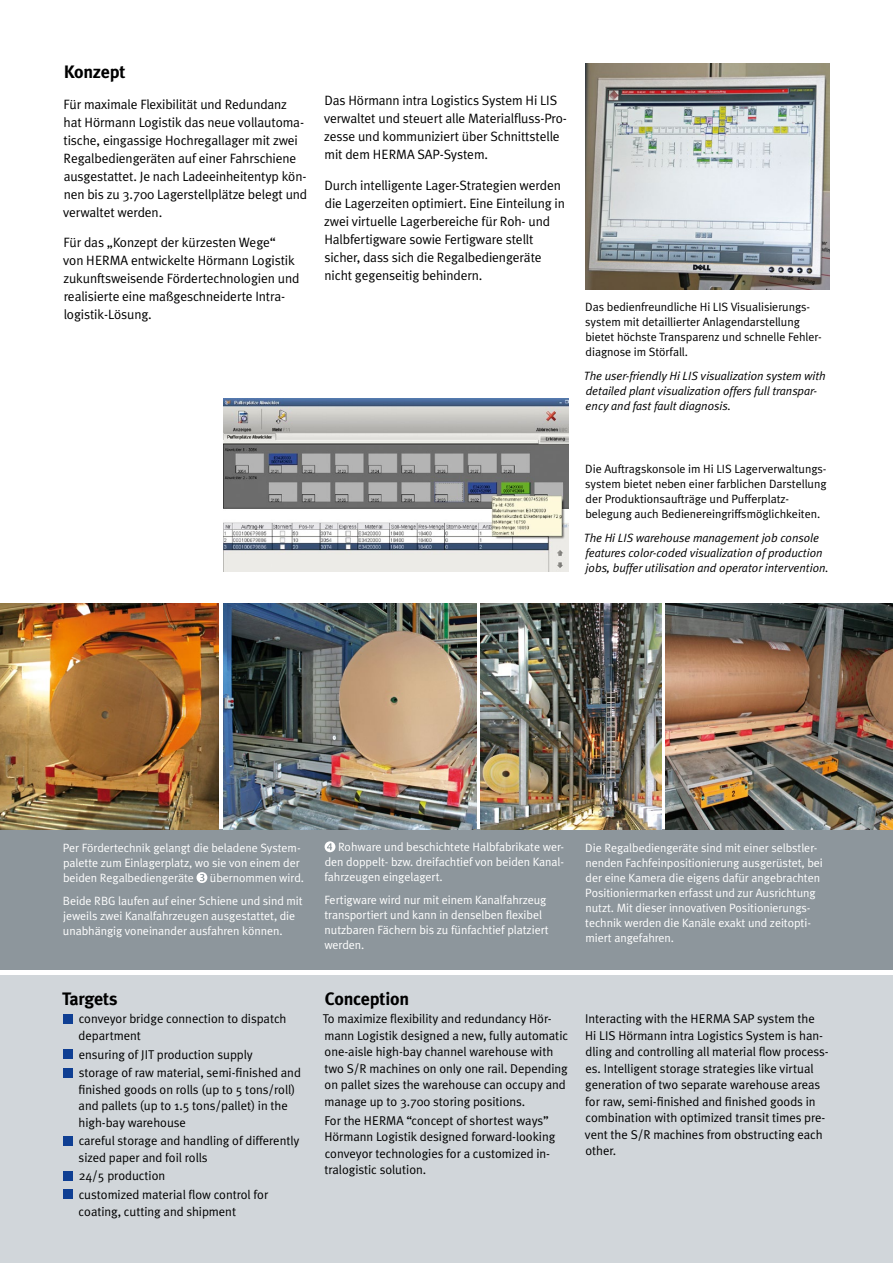
<style>
.page{position:relative;width:893px;height:1263px;background:#fff}
.page>*{position:absolute;margin:0;border:0;box-sizing:border-box;transform-origin:0 0}
.t1{font:700 18px "Meta Plus";letter-spacing:-.01em;color:#000}
.t2{font:13.5px/18px "Meta Plus Normal";letter-spacing:-.01em;color:#000}
.t3{font:12.75px/16.5px "Meta Plus Normal";letter-spacing:-.005em;color:#000}
.t4{font:12px/15px "Meta Plus Normal";letter-spacing:-.005em;color:#fff}
.t5{font:12px/15px "Meta Plus Normal";letter-spacing:-.005em;color:#000}
.t6{font:italic 12px/15px "Meta Plus Normal";letter-spacing:-.005em;color:#000}
</style>
<div class="page">
<div style="left:0;top:829px;width:893px;height:140px;background:#8d969c"></div>
<div style="left:0;top:976px;width:893px;height:287px;background:#d1d6da"></div>
<img style="left:224px;top:399px;width:344px;height:173px">
<img style="left:585px;top:64px;width:244px;height:225px">
<img style="left:0;top:604px;width:219px;height:225px">
<img style="left:223px;top:604px;width:253px;height:225px">
<img style="left:665px;top:604px;width:228px;height:225px">
<img style="left:480px;top:604px;width:181px;height:225px">
<svg style="left:196px;top:872px;width:11px;height:11px"></svg>
<svg style="left:325px;top:841px;width:10px;height:11px"></svg>
<div style="left:64px;top:1014px;width:9px;height:9px;background:#0f3f93"></div>
<div style="left:64px;top:1049px;width:9px;height:9px;background:#0f3f93"></div>
<div style="left:64px;top:1068px;width:9px;height:9px;background:#0f3f93"></div>
<div style="left:64px;top:1136px;width:9px;height:9px;background:#0f3f93"></div>
<div style="left:64px;top:1171px;width:9px;height:9px;background:#0f3f93"></div>
<div style="left:64px;top:1190px;width:9px;height:9px;background:#0f3f93"></div>
<h1 class="t1" style="left:64px;top:61px;width:63px">Konzept</h1>
<p class="t2" style="left:63px;top:95px;width:246px">Für maximale Flexibilität und Redundanz hat Hörmann Logistik das neue vollautoma&shy;tische, eingassige Hochregallager mit zwei Regalbediengeräten auf einer Fahrschiene ausgestattet. Je nach Ladeeinheitentyp kön&shy;nen bis zu 3.700 Lagerstellplätze belegt und verwaltet werden.</p>
<p class="t2" style="left:63px;top:233px;width:238px">Für das „Konzept der kürzesten Wege“<br>von HERMA entwickelte Hörmann Logistik zukunftsweisende Fördertechnologien und realisierte eine maßgeschneiderte Intra&shy;logistik-Lösung.</p>
<p class="t2" style="left:324px;top:91px;width:244px">Das Hörmann intra Logistics System Hi LIS verwaltet und steuert alle Materialfluss-Pro&shy;zesse und kommuniziert über Schnittstelle mit dem HERMA SAP-System.</p>
<p class="t2" style="left:324px;top:176px;width:242px">Durch intelligente Lager-Strategien werden die Lagerzeiten optimiert. Eine Einteilung in zwei virtuelle Lagerbereiche für Roh- und Halbfertigware sowie Fertigware stellt sicher, dass sich die Regalbediengeräte nicht gegenseitig behindern.</p>
<p class="t5" style="left:585px;top:300px;width:238px">Das bedienfreundliche Hi LIS Visualisierungs&shy;system mit detaillierter Anlagendarstellung bietet höchste Transparenz und schnelle Fehler&shy;diagnose im Störfall.</p>
<p class="t6" style="left:584px;top:368px;width:243px">The user-friendly Hi LIS visualization system with detailed plant visualization offers full transpar&shy;ency and fast fault diagnosis.</p>
<p class="t5" style="left:585px;top:461px;width:243px">Die Auftragskonsole im Hi LIS Lagerverwaltungs&shy;system bietet neben einer farblichen Darstellung der Produktionsaufträge und Pufferplatz&shy;belegung auch Bedienereingriffsmöglichkeiten.</p>
<p class="t6" style="left:584px;top:530px;width:246px">The Hi LIS warehouse management job console features color-coded visualization of production jobs, buffer utilisation and operator intervention.</p>
<p class="t4" style="left:63px;top:840px;width:239px;text-align:justify">Per Fördertechnik gelangt die beladene System&shy;palette zum Einlagerplatz, wo sie von einem der beiden Regalbediengeräte</p>
<p class="t4" style="left:63px;top:865px;width:243px;line-height:23.5px;text-align:right">übernommen wird.<br>Beide RBG laufen auf einer Schiene und sind mit</p>
<p class="t4" style="left:63px;top:908px;width:234px">jeweils zwei Kanalfahrzeugen ausgestattet, die unabhängig voneinander ausfahren können.</p>
<h1 class="t1" style="left:62px;top:988px;width:57px">Targets</h1>
<p class="t3" style="left:79px;top:1010px;width:209px">conveyor bridge connection to dispatch department</p>
<p class="t3" style="left:79px;top:1045px;width:224px;line-height:18.6px">ensuring of JIT production supply<br>storage of raw material, semi-finished and</p>
<p class="t3" style="left:79px;top:1081px;width:218px">finished goods on rolls (up to 5 tons/roll) and pallets (up to 1.5 tons/pallet) in the high-bay warehouse</p>
<p class="t3" style="left:79px;top:1132px;width:222px">careful storage and handling of differently sized paper and foil rolls</p>
<p class="t3" style="left:79px;top:1166px;width:191px;line-height:18.6px">24/5 production<br>customized material flow control for</p>
<p class="t3" style="left:79px;top:1203px;width:159px">coating, cutting and shipment</p>
<p class="t4" style="left:324px;top:839px;width:241px;text-align:justify;text-indent:14px">Rohware und beschichtete Halbfabrikate wer&shy;den doppelt- bzw. dreifachtief von beiden Kanal&shy;fahrzeugen eingelagert.</p>
<p class="t4" style="left:324px;top:892px;width:226px">Fertigware wird nur mit einem Kanalfahrzeug transportiert und kann in denselben flexibel nutzbaren Fächern bis zu fünfachtief platziert werden.</p>
<h1 class="t1" style="left:325px;top:988px;width:86px">Conception</h1>
<p class="t3" style="left:323px;top:1010px;width:247px">To maximize flexibility and redundancy Hör&shy;mann Logistik designed a new, fully automatic one-aisle high-bay channel warehouse with two S/R machines on only one rail. Depending on pallet sizes the warehouse can occupy and manage up to 3.700 storing positions.</p>
<p class="t3" style="left:324px;top:1112px;width:232px">For the HERMA “concept of shortest ways” Hörmann Logistik designed forward-looking conveyor technologies for a customized in&shy;tralogistic solution.</p>
<p class="t4" style="left:585px;top:840px;width:239px">Die Regalbediengeräte sind mit einer selbstler&shy;nenden Fachfeinpositionierung ausgerüstet, bei der eine Kamera die eigens dafür angebrachten Positioniermarken erfasst und zur Ausrichtung nutzt. Mit dieser innovativen Positionierungs&shy;technik werden die Kanäle exakt und zeitopti&shy;miert angefahren.</p>
<p class="t3" style="left:585px;top:1010px;width:245px">Interacting with the HERMA SAP system the Hi LIS Hörmann intra Logistics System is han&shy;dling and controlling all material flow process&shy;es. Intelligent storage strategies like virtual generation of two separate warehouse areas for raw, semi-finished and finished goods in combination with optimized transit times pre&shy;vent the S/R machines from obstructing each other.</p>
</div>
